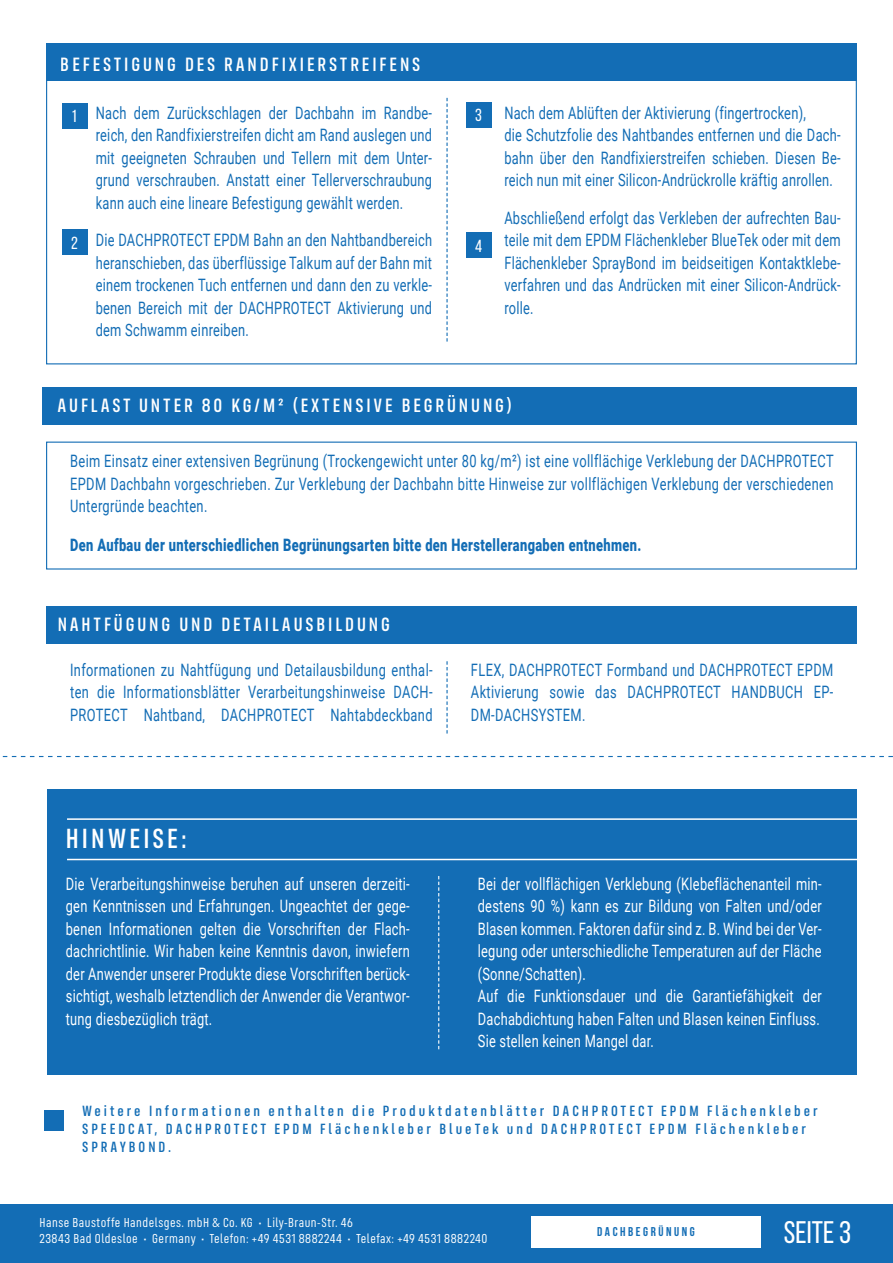
<style>
.page{position:relative;width:893px;height:1263px;background:#fff}
.page>*{position:absolute;margin:0;border:0;box-sizing:border-box;transform-origin:0 0}
.t1{font:31.2px "Bebas Neue";color:#fff}
.t2{font:500 28.05px "FS Industrie Cd";letter-spacing:.11em;color:#fff}
.t3{font:500 19.5px "FS Industrie Cd";letter-spacing:.15em;color:#fff}
.t4{font:17.4px "Bebas Neue";color:#fff}
.t5{font:17.1px/22.5px "Roboto";letter-spacing:.02em;color:#136db5;text-align:justify;scale:.75 1}
.t6{font:17.1px/22.5px "Roboto";letter-spacing:.02em;color:#fff;text-align:justify;scale:.75 1}
.t7{font:900 17.1px "Roboto";letter-spacing:.03em;color:#136db5;scale:.75 1}
.t8{font:500 15px/18px "FS Industrie Cd";letter-spacing:.2em;color:#136db5}
.t9{font:13.2px/15.9px "FS Industrie Cd";letter-spacing:.04em;color:#fff}
.t10{font:700 12.75px "Bebas Neue";letter-spacing:.2em;color:#136db5}
.s1{font-family:"Lucida Console"}
</style>
<div class="page">
<div style="left:0;top:1205px;width:893px;height:58px;background:#136db5"></div>
<svg style="left:2px;top:756px;width:891px;height:1px"></svg>
<div style="left:43px;top:387px;width:814px;height:38px;background:#136db5"></div>
<div style="left:46px;top:606px;width:811px;height:38px;background:#136db5"></div>
<div style="left:531px;top:1216px;width:230px;height:32px;background:#fff"></div>
<div style="left:47px;top:788px;width:810px;height:286px;background:#136db5"></div>
<hr style="left:67px;top:818px;width:793px;height:2px;background:#fff">
<hr style="left:67px;top:859px;width:793px;height:1px;background:#fff">
<div style="left:46px;top:43px;width:811px;height:38px;background:#136db5"></div>
<div style="left:62px;top:103px;width:25px;height:25px;background:#136db5"></div>
<div style="left:62px;top:229px;width:25px;height:26px;background:#136db5"></div>
<div style="left:466px;top:233px;width:25px;height:25px;background:#136db5"></div>
<div style="left:466px;top:102px;width:25px;height:25px;background:#136db5"></div>
<svg style="left:438px;top:876px;width:1px;height:173px"></svg>
<div style="left:45px;top:1110px;width:19px;height:20px;background:#136db5"></div>
<svg style="left:446px;top:98px;width:2px;height:244px"></svg>
<svg style="left:446px;top:661px;width:2px;height:72px"></svg>
<p class="t3" style="left:61px;top:52px;width:361px">BEFESTIGUNG DES RANDFIXIERSTREIFENS</p>
<p class="t5" style="left:96px;top:101px;width:450px">Nach dem Zurückschlagen der Dachbahn im Randbe&shy;reich, den Randfixierstreifen dicht am Rand auslegen und mit geeigneten Schrauben und Tellern mit dem Unter&shy;grund verschrauben. Anstatt einer Tellerverschraubung kann auch eine lineare Befestigung gewählt werden.</p>
<p class="t5" style="left:96px;top:228px;width:450px">Die DACHPROTECT EPDM Bahn an den Nahtbandbereich heranschieben, das überflüssige Talkum auf der Bahn mit einem trockenen Tuch entfernen und dann den zu verkle&shy;benen Bereich mit der DACHPROTECT Aktivierung und dem Schwamm einreiben.</p>
<p class="t4" style="left:475px;top:106px;width:8px">3</p>
<p class="t4" style="left:71px;top:107px;width:7px">1</p>
<p class="t4" style="left:71px;top:233px;width:8px">2</p>
<p class="t4" style="left:475px;top:237px;width:8px">4</p>
<p class="t5" style="left:504px;top:101px;width:450px;text-align:left">Nach dem Ablüften der Aktivierung (fingertrocken),<br>die Schutzfolie des Nahtbandes entfernen und die Dach&shy;bahn über den Randfixierstreifen schieben. Diesen Be&shy;reich nun mit einer Silicon-Andrückrolle kräftig anrollen.</p>
<p class="t5" style="left:504px;top:206px;width:450px">Abschließend erfolgt das Verkleben der aufrechten Bau&shy;teile mit dem EPDM Flächenkleber BlueTek oder mit dem Flächenkleber SprayBond im beidseitigen Kontaktklebe&shy;verfahren und das Andrücken mit einer Silicon-Andrück&shy;rolle.</p>
<p class="t3" style="left:57px;top:394px;width:456px">AUFLAST UNTER 80 KG/M² (EXTENSIVE BEGRÜNUNG)</p>
<p class="t5" style="left:70px;top:449px;width:1020px">Beim Einsatz einer extensiven Begrünung (Trockengewicht unter 80 kg/m²) ist eine vollflächige Verklebung der DACHPROTECT EPDM Dachbahn vorgeschrieben. Zur Verklebung der Dachbahn bitte Hinweise zur vollflächigen Verklebung der verschiedenen Untergründe beachten.</p>
<p class="t7" style="left:70px;top:533px;width:763px">Den Aufbau der unterschiedlichen Begrünungsarten bitte den Herstellerangaben entnehmen.</p>
<p class="t3" style="left:57px;top:613px;width:334px">NAHTFÜGUNG UND DETAILAUSBILDUNG</p>
<p class="t5" style="left:70px;top:658px;width:485px">Informationen zu Nahtfügung und Detailausbildung enthal&shy;ten die Informationsblätter Verarbeitungshinweise DACH-PROTECT Nahtband, DACHPROTECT Nahtabdeckband</p>
<p class="t5" style="left:471px;top:658px;width:485px">FLEX, DACHPROTECT Formband und DACHPROTECT EPDM Aktivierung sowie das DACHPROTECT HANDBUCH EP-DM-DACHSYSTEM.</p>
<h2 class="t2" style="left:66px;top:822px;width:122px">HINWEISE:</h2>
<p class="t6" style="left:66px;top:872px;width:460px">Die Verarbeitungshinweise beruhen auf unseren derzeiti&shy;gen Kenntnissen und Erfahrungen. Ungeachtet der gege&shy;benen Informationen gelten die Vorschriften der Flach&shy;dachrichtlinie. Wir haben keine Kenntnis davon, inwiefern der Anwender unserer Produkte diese Vorschriften berück&shy;sichtigt, weshalb letztendlich der Anwender die Verantwor&shy;tung diesbezüglich trägt.</p>
<p class="t6" style="left:478px;top:872px;width:460px;text-align:left">Bei der vollflächigen Verklebung (Klebeflächenanteil min&shy;destens 90 %) kann es zur Bildung von Falten und/oder Blasen kommen. Faktoren dafür sind z. B. Wind bei der Ver&shy;legung oder unterschiedliche Temperaturen auf der Fläche (Sonne/Schatten).<br>Auf die Funktionsdauer und die Garantiefähigkeit der Dachabdichtung haben Falten und Blasen keinen Einfluss.<br>Sie stellen keinen Mangel dar.</p>
<p class="t8" style="left:82px;top:1102px;width:737px">Weitere Informationen enthalten die Produktdatenblätter DACHPROTECT EPDM Flächenkleber<br>SPEEDCAT, DACHPROTECT EPDM Flächenkleber BlueTek und DACHPROTECT EPDM Flächenkleber<br>SPRAYBOND.</p>
<p class="t9" style="left:39px;top:1214px;width:450px">Hanse Baustoffe Handelsges. mbH &amp; Co. KG <span class="s1">·</span> Lily-Braun-Str. 46<br>23843 Bad Oldesloe <span class="s1">·</span> Germany <span class="s1">·</span> Telefon: +49 4531 8882244 <span class="s1">·</span> Telefax: +49 4531 8882240</p>
<p class="t10" style="left:597px;top:1225px;width:99px">DACHBEGRÜNUNG</p>
<h1 class="t1" style="left:784px;top:1215px;width:69px">SEITE 3</h1>
</div>
